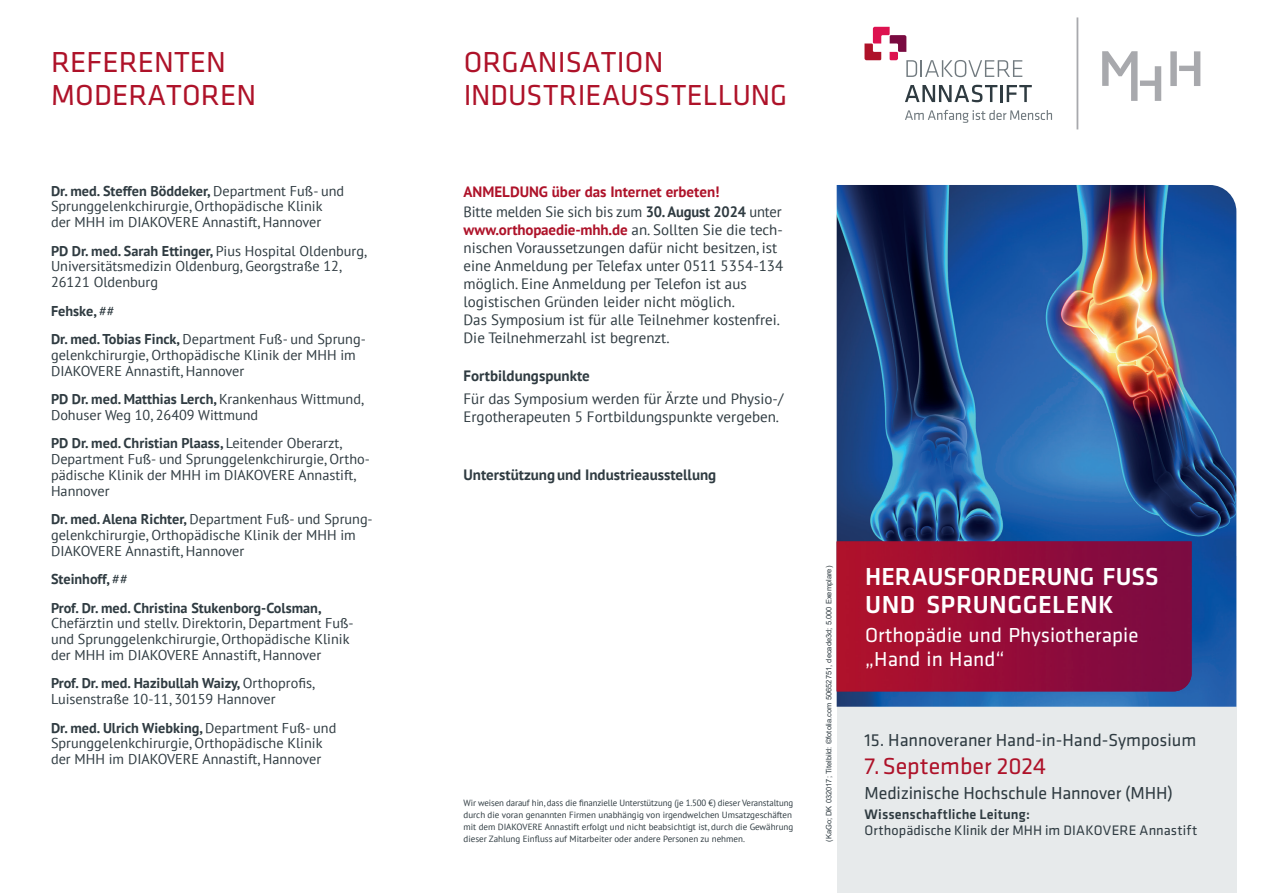
<style>
.page{position:relative;width:1263px;height:893px;background:#fff}
.page>*{position:absolute;margin:0;border:0;box-sizing:border-box;transform-origin:0 0}
.t1{font:30px/33px "Klavika";letter-spacing:.005em;color:#ae1229}
.t2{font:500 25.5px/28.2px "Klavika";letter-spacing:.01em;color:#fff}
.t3{font:24px "Klavika";color:#ae1229}
.t4{font:21px/24px "Klavika";letter-spacing:.005em;color:#fff}
.t5{font:18px "Klavika";color:#2f3b41}
.t6{font:15px/18px "PT Sans";color:#2f3b41}
.t7{font:700 15px/20.1px "PT Sans";color:#ae1229}
.t8{font:700 15px "PT Sans";color:#2f3b41}
.t9{font:14.25px/15.8px "PT Sans";color:#2f3b41}
.t10{font:700 14.25px/28.5px "PT Sans";color:#2f3b41}
.t11{font:14.25px "Klavika";letter-spacing:.005em;color:#2f3b41}
.t12{font:500 14.25px "Klavika";letter-spacing:.01em;color:#2f3b41}
.t13{font:9px/12px "PT Sans";color:#2f3b41}
.t14{font:7.5px "Arial";color:#2f3b41}
.s1{font-weight:700}
.s2{font-weight:400}
.s3{font-weight:400;color:#2f3b41}
.s4{color:#2f3b41}
.s5{font-weight:700;color:#ae1229}
</style>
<div class="page">
<div style="left:837px;top:556px;width:399px;height:337px;background:#e7eaeb"></div>
<img style="left:837px;top:185px;width:399px;height:522px">
<img style="left:837px;top:541px;width:354px;height:150px">
<svg style="left:864px;top:27px;width:158px;height:50px"></svg>
<svg style="left:905px;top:85px;width:92px;height:17px"></svg>
<hr style="left:1000px;top:85px;width:3px;height:17px;background:#2f3b41">
<svg style="left:1007px;top:85px;width:25px;height:17px"></svg>
<svg style="left:905px;top:110px;width:147px;height:13px"></svg>
<svg style="left:1102px;top:51px;width:59px;height:50px"></svg>
<svg style="left:1170px;top:51px;width:30px;height:35px"></svg>
<hr style="left:1076px;top:17px;width:2px;height:112px;background:#a8a9ad">
<h1 class="t1" style="left:51px;top:46px;width:206px">REFERENTEN<br>MODERATOREN</h1>
<p class="t9" style="left:51px;top:182px;width:295px"><span class="s1">Dr. med. Steffen Böddeker,</span> Department Fuß- und<br>Sprunggelenkchirurgie, Orthopädische Klinik der MHH im DIAKOVERE Annastift, Hannover</p>
<p class="t9" style="left:51px;top:242px;width:317px"><span class="s1">PD Dr. med. Sarah Ettinger,</span> Pius Hospital Oldenburg,<br>Universitätsmedizin Oldenburg, Georgstraße 12,<br>26121 Oldenburg</p>
<p class="t10" style="left:51px;top:296px;width:316px">Fehske, <span class="s2">##<br></span>Dr. med. Tobias Finck, <span class="s2">Department Fuß- und Sprung-</span></p>
<p class="t9" style="left:51px;top:347px;width:306px">gelenkchirurgie, Orthopädische Klinik der MHH im<br>DIAKOVERE Annastift, Hannover</p>
<p class="t9" style="left:51px;top:391px;width:314px"><span class="s1">PD Dr. med. Matthias Lerch,</span> Krankenhaus Wittmund,<br>Dohuser Weg 10, 26409 Wittmund</p>
<p class="t9" style="left:51px;top:435px;width:320px"><span class="s1">PD Dr. med. Christian Plaass,</span> Leitender Oberarzt, Department Fuß- und Sprunggelenkchirurgie, Ortho&shy;pädische Klinik der MHH im DIAKOVERE Annastift, Hannover</p>
<p class="t9" style="left:51px;top:511px;width:323px"><span class="s1">Dr. med. Alena Richter,</span> Department Fuß- und Sprung&shy;gelenkchirurgie, Orthopädische Klinik der MHH im<br>DIAKOVERE Annastift, Hannover</p>
<p class="t10" style="left:51px;top:565px;width:272px">Steinhoff, <span class="s2">##<br></span>Prof. Dr. med. Christina Stukenborg-Colsman,</p>
<p class="t9" style="left:51px;top:615px;width:304px">Chefärztin und stellv. Direktorin, Department Fuß&shy;und Sprunggelenkchirurgie, Orthopädische Klinik der MHH im DIAKOVERE Annastift, Hannover</p>
<p class="t9" style="left:51px;top:675px;width:265px"><span class="s1">Prof. Dr. med. Hazibullah Waizy,</span> Orthoprofis,<br>Luisenstraße 10-11, 30159 Hannover</p>
<p class="t9" style="left:51px;top:719px;width:287px"><span class="s1">Dr. med. Ulrich Wiebking,</span> Department Fuß- und<br>Sprunggelenkchirurgie, Orthopädische Klinik der MHH im DIAKOVERE Annastift, Hannover</p>
<h1 class="t1" style="left:464px;top:46px;width:325px">ORGANISATION<br>INDUSTRIEAUSSTELLUNG</h1>
<p class="t7" style="left:463px;top:181px;width:320px">ANMELDUNG über das Internet erbeten!<br><span class="s3">Bitte melden Sie sich bis zum</span> <span class="s4">30. August 2024</span> <span class="s3">unter</span></p>
<p class="t6" style="left:463px;top:221px;width:321px"><span class="s5">www.orthopaedie-mhh.de</span> an. Sollten Sie die tech&shy;nischen Voraussetzungen dafür nicht besitzen, ist eine Anmeldung per Telefax unter 0511 5354-134 möglich. Eine Anmeldung per Telefon ist aus logistischen Gründen leider nicht möglich.<br>Das Symposium ist für alle Teilnehmer kostenfrei.<br>Die Teilnehmerzahl ist begrenzt.</p>
<p class="t8" style="left:463px;top:366px;width:128px">Fortbildungspunkte</p>
<p class="t6" style="left:463px;top:389px;width:321px">Für das Symposium werden für Ärzte und Physio-/<br>Ergotherapeuten 5 Fortbildungspunkte vergeben.</p>
<p class="t8" style="left:463px;top:465px;width:254px">Unterstützungund Industrieausstellung</p>
<p class="t13" style="left:463px;top:797px;width:331px">Wir weisen darauf hin, dass die finanzielle Unterstützung (je 1.500 €) dieser Veranstaltung durch die voran genannten Firmen unabhängig von irgendwelchen Umsatzgeschäften mit dem DIAKOVERE Annastift erfolgt und nicht beabsichtigt ist, durch die Gewährung dieser Zahlung Einfluss auf Mitarbeiter oder andere Personen zu nehmen.</p>
<p class="t14" style="left:823px;top:842px;width:277px;rotate:-90deg">(KaGo; DK 032017; Titelbild: ©fotolia.com 50652751, decade3d; 5.000 Exemplare)</p>
<h2 class="t2" style="left:865px;top:563px;width:295px">HERAUSFORDERUNG FUSS<br>UND SPRUNGGELENK</h2>
<h3 class="t4" style="left:865px;top:623px;width:275px">Orthopädie und Physiotherapie „Hand in Hand“</h3>
<p class="t5" style="left:864px;top:730px;width:333px">15. Hannoveraner Hand-in-Hand-Symposium</p>
<h3 class="t3" style="left:864px;top:754px;width:183px">7. September 2024</h3>
<p class="t5" style="left:864px;top:784px;width:310px">Medizinische Hochschule Hannover (MHH)</p>
<p class="t12" style="left:864px;top:807px;width:167px">Wissenschaftliche Leitung:</p>
<p class="t11" style="left:864px;top:823px;width:334px">Orthopädische Klinik der MHH im DIAKOVERE Annastift</p>
</div>
